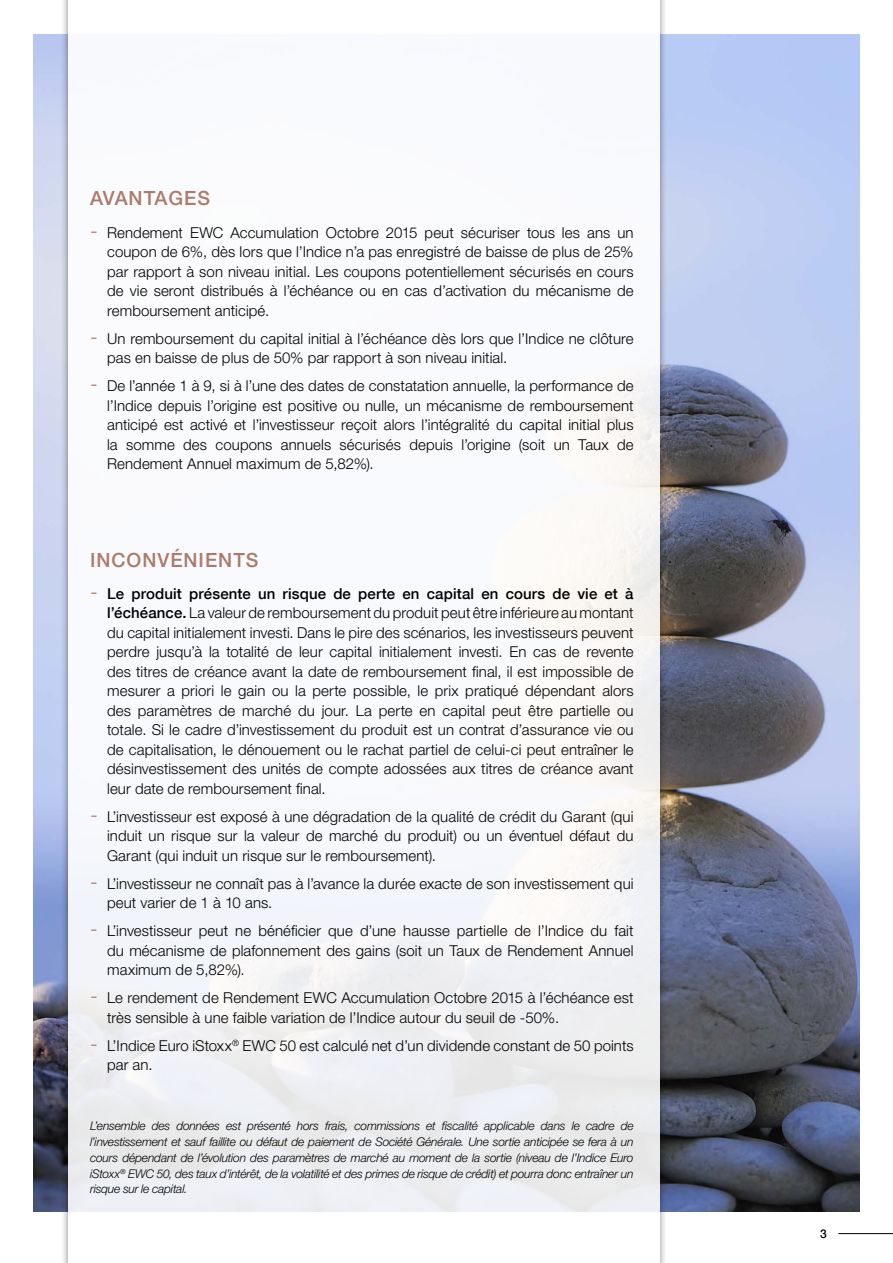
<style>
.page{position:relative;width:893px;height:1263px;background:#fff}
.page>*{position:absolute;margin:0;border:0;box-sizing:border-box;transform-origin:0 0}
.t1{font:500 19.5px "Helvetica Neue LT";letter-spacing:.05em;color:#ab7c6c}
.t2{font:300 15px/19.5px "Helvetica Neue";letter-spacing:.005em;color:#000;text-align:justify}
.t3{font:italic 300 12px/15.8px "Helvetica Neue";letter-spacing:-.015em;color:#000;text-align:justify}
.t4{font:500 12px "Helvetica Neue LT";color:#000}
.s1{font-size:21px;color:#ab7c6c}
.s2{font-weight:500}
</style>
<div class="page">
<img style="left:34px;top:34px;width:825px;height:1178px">
<div style="left:60px;top:0;width:607px;height:1263px;background:#000;opacity:.55"></div>
<div style="left:68px;top:0;width:591px;height:1263px;background:#fff"></div>
<hr style="left:838px;top:1233px;width:55px;height:1px;background:#000">
<h1 class="t1" style="left:90px;top:187px;width:122px">AVANTAGES</h1>
<p class="t2" style="left:107px;top:222px;width:528px;text-indent:-17px"><span class="s1">-</span> Rendement EWC Accumulation Octobre 2015 peut sécuriser tous les ans un coupon de 6%, dès lors que l’Indice n’a pas enregistré de baisse de plus de 25% par rapport à son niveau initial. Les coupons potentiellement sécurisés en cours de vie seront distribués à l’échéance ou en cas d’activation du mécanisme de remboursement anticipé.</p>
<p class="t2" style="left:107px;top:328px;width:528px;text-indent:-17px"><span class="s1">-</span> Un remboursement du capital initial à l’échéance dès lors que l’Indice ne clôture pas en baisse de plus de 50% par rapport à son niveau initial.</p>
<p class="t2" style="left:107px;top:376px;width:528px;text-indent:-17px"><span class="s1">-</span> De l’année 1 à 9, si à l’une des dates de constatation annuelle, la performance de l’Indice depuis l’origine est positive ou nulle, un mécanisme de remboursement anticipé est activé et l’investisseur reçoit alors l’intégralité du capital initial plus la somme des coupons annuels sécurisés depuis l’origine (soit un Taux de Rendement Annuel maximum de 5,82%).</p>
<h1 class="t1" style="left:90px;top:548px;width:170px">INCONVÉNIENTS</h1>
<p class="t2" style="left:107px;top:583px;width:528px;text-indent:-17px"><span class="s1">-</span> <span class="s2">Le produit présente un risque de perte en capital en cours de vie et à l’échéance.</span> La valeur de remboursement du produit peut être inférieure au montant du capital initialement investi. Dans le pire des scénarios, les investisseurs peuvent perdre jusqu’à la totalité de leur capital initialement investi. En cas de revente des titres de créance avant la date de remboursement final, il est impossible de mesurer a priori le gain ou la perte possible, le prix pratiqué dépendant alors des paramètres de marché du jour. La perte en capital peut être partielle ou totale. Si le cadre d’investissement du produit est un contrat d’assurance vie ou de capitalisation, le dénouement ou le rachat partiel de celui-ci peut entraîner le désinvestissement des unités de compte adossées aux titres de créance avant leur date de remboursement final.</p>
<p class="t2" style="left:107px;top:806px;width:528px;text-indent:-17px"><span class="s1">-</span> L’investisseur est exposé à une dégradation de la qualité de crédit du Garant (qui induit un risque sur la valeur de marché du produit) ou un éventuel défaut du Garant (qui induit un risque sur le remboursement).</p>
<p class="t2" style="left:107px;top:873px;width:528px;text-indent:-17px"><span class="s1">-</span> L’investisseur ne connaît pas à l’avance la durée exacte de son investissement qui peut varier de 1 à 10 ans.</p>
<p class="t2" style="left:107px;top:921px;width:528px;text-indent:-17px"><span class="s1">-</span> L’investisseur peut ne bénéficier que d’une hausse partielle de l’Indice du fait du mécanisme de plafonnement des gains (soit un Taux de Rendement Annuel maximum de 5,82%).</p>
<p class="t2" style="left:107px;top:988px;width:528px;text-indent:-17px"><span class="s1">-</span> Le rendement de Rendement EWC Accumulation Octobre 2015 à l’échéance est très sensible à une faible variation de l’Indice autour du seuil de -50%.</p>
<p class="t2" style="left:107px;top:1035px;width:528px;text-indent:-17px"><span class="s1">-</span> L’Indice Euro iStoxx<sup>®</sup> EWC 50 est calculé net d’un dividende constant de 50 points par an.</p>
<p class="t3" style="left:90px;top:1118px;width:545px">L’ensemble des données est présenté hors frais, commissions et fiscalité applicable dans le cadre de l’investissement et sauf faillite ou défaut de paiement de Société Générale. Une sortie anticipée se fera à un cours dépendant de l’évolution des paramètres de marché au moment de la sortie (niveau de l’Indice Euro iStoxx<sup>®</sup> EWC 50, des taux d’intérêt, de la volatilité et des primes de risque de crédit) et pourra donc entraîner un risque sur le capital.</p>
<p class="t4" style="left:820px;top:1226px;width:8px">3</p>
</div>
